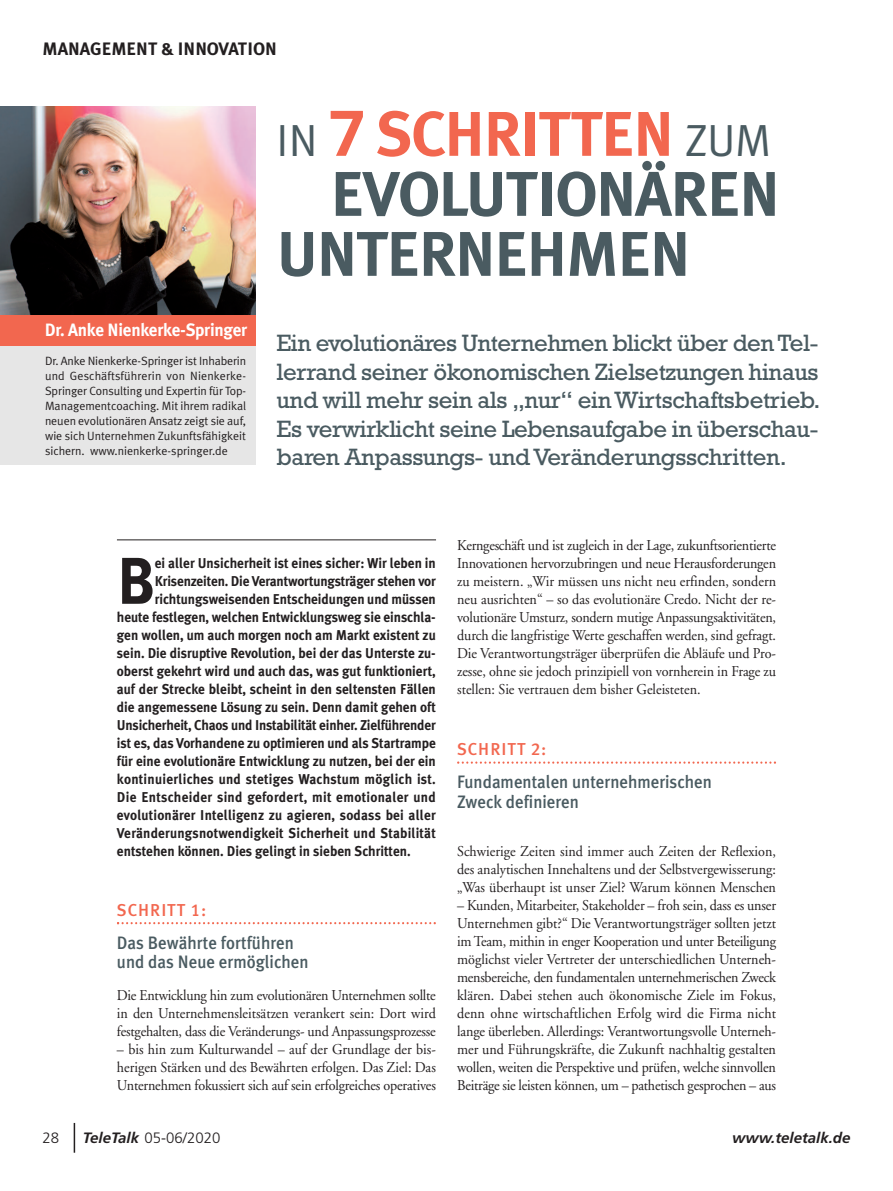
<style>
.page{position:relative;width:893px;height:1191px;background:#fff}
.page>*{position:absolute;margin:0;border:0;box-sizing:border-box;transform-origin:0 0}
.t1{font:700 66px "Meta Plus";color:#231f20;scale:.94 1}
.t2{font:700 63px "Meta Plus";letter-spacing:-.025em;color:#4a5b61}
.t3{font:700 63px "Meta Plus";letter-spacing:-.025em;color:#f2674f}
.t4{font:24px/28.5px "Rockwell";letter-spacing:-.015em;color:#4a5b61;text-align:justify}
.t5{font:500 18px/19.5px "Meta Plus";color:#4a5b61;scale:.94 1}
.t6{font:700 18px "Meta Plus";color:#231f20}
.t7{font:700 17.85px "Meta Plus";letter-spacing:-.015em;color:#fff;scale:.96 1}
.t8{font:17.25px "Meta Plus Medium Caps";letter-spacing:.05em;color:#f2674f}
.t9{font:15px/18px "Adobe Garamond";letter-spacing:-.015em;color:#231f20;text-align:justify;scale:.94 1}
.t10{font:300 15px "Frutiger";color:#231f20}
.t11{font:italic 700 15px "Frutiger";color:#231f20}
.t12{font:700 14.25px "Meta Plus";color:#231f20;scale:.94 1}
.t13{font:700 14.25px "Meta Plus";letter-spacing:.02em;color:#231f20;scale:.94 1}
.t14{font:12px/15px "Meta Plus Normal";color:#231f20;text-align:justify}
.s1{font-family:"Meta Plus Normal";font-weight:400;font-size:45px;color:#4a5b61}
.s2{font-family:"Open Sans"}
.s3{font-weight:700;font-style:italic}
</style>
<div class="page">
<svg style="left:117px;top:922px;width:319px;height:2px"></svg>
<svg style="left:457px;top:761px;width:319px;height:2px"></svg>
<svg style="left:74px;top:1123px;width:1px;height:29px"></svg>
<div style="left:0;top:346px;width:255px;height:119px;background:#e6e6e6"></div>
<div style="left:0;top:314px;width:255px;height:32px;background:#f2674f"></div>
<img style="left:0;top:106px;width:255px;height:208px">
<hr style="left:117px;top:539px;width:319px;height:1px;background:#231f20">
<p class="t6" style="left:43px;top:38px;width:236px">MANAGEMENT &amp; INNOVATION</p>
<p class="t7" style="left:45px;top:319px;width:212px">Dr. Anke Nienkerke-Springer</p>
<p class="t14" style="left:45px;top:353px;width:203px">Dr. Anke Nienkerke-Springer ist Inhaberin und Geschäftsführerin von Nienkerke-Springer Consulting und Expertin für Top-Managementcoaching. Mit ihrem radikal neuen evolutionären Ansatz zeigt sie auf, wie sich Unternehmen Zukunftsfähigkeit sichern. www.nienkerke-springer.de</p>
<h2 class="t3" style="left:276px;top:97px;width:496px"><span class="s1">IN</span> <span class="s2">7</span> SCHRITTEN <span class="s1">ZUM</span></h2>
<h2 class="t2" style="left:330px;top:157px;width:451px">EVOLUTIONÄREN</h2>
<h2 class="t2" style="left:276px;top:217px;width:416px">UNTERNEHMEN</h2>
<p class="t4" style="left:276px;top:331px;width:545px">Ein evolutionäres Unternehmen blickt über den Tel&shy;lerrand seiner ökonomischen Zielsetzungen hinaus und will mehr sein als „nur“ ein Wirtschaftsbetrieb.<br>Es verwirklicht seine Lebensaufgabe in überschau&shy;baren Anpassungs- und Veränderungsschritten.</p>
<h1 class="t1" style="left:117px;top:542px;width:42px">B</h1>
<p class="t12" style="left:155px;top:554px;width:300px">ei aller Unsicherheit ist eines sicher: Wir leben in</p>
<p class="t12" style="left:155px;top:572px;width:300px">Krisenzeiten. Die Verantwortungsträger stehen vor</p>
<p class="t12" style="left:155px;top:590px;width:300px">richtungsweisenden Entscheidungen und müssen</p>
<p class="t12" style="left:117px;top:608px;width:341px">heute festlegen, welchen Entwicklungsweg sie einschla-</p>
<p class="t12" style="left:117px;top:626px;width:341px">gen wollen, um auch morgen noch am Markt existent zu</p>
<p class="t12" style="left:117px;top:644px;width:341px">sein. Die disruptive Revolution, bei der das Unterste zu-</p>
<p class="t12" style="left:117px;top:662px;width:341px">oberst gekehrt wird und auch das, was gut funktioniert,</p>
<p class="t12" style="left:117px;top:680px;width:341px">auf der Strecke bleibt, scheint in den seltensten Fällen</p>
<p class="t12" style="left:117px;top:698px;width:341px">die angemessene Lösung zu sein. Denn damit gehen oft</p>
<p class="t12" style="left:117px;top:716px;width:341px">Unsicherheit, Chaos und Instabilität einher. Zielführender</p>
<p class="t12" style="left:117px;top:734px;width:341px">ist es, das Vorhandene zu optimieren und als Startrampe</p>
<p class="t12" style="left:117px;top:752px;width:341px">für eine evolutionäre Entwicklung zu nutzen, bei der ein</p>
<p class="t13" style="left:117px;top:770px;width:341px">kontinuierliches und stetiges Wachstum möglich ist.</p>
<p class="t13" style="left:117px;top:788px;width:341px">Die Entscheider sind gefordert, mit emotionaler und</p>
<p class="t12" style="left:117px;top:806px;width:341px">evolutionärer Intelligenz zu agieren, sodass bei aller</p>
<p class="t12" style="left:117px;top:824px;width:341px">Veränderungsnotwendigkeit Sicherheit und Stabilität</p>
<p class="t12" style="left:117px;top:842px;width:314px">entstehen können. Dies gelingt in sieben Schritten.</p>
<p class="t8" style="left:117px;top:899px;width:91px">SCHRITT 1:</p>
<p class="t5" style="left:117px;top:933px;width:205px">Das Bewährte fortführen und das Neue ermöglichen</p>
<p class="t9" style="left:117px;top:987px;width:341px">Die Entwicklung hin zum evolutionären Unternehmen sollte in den Unternehmensleitsätzen verankert sein: Dort wird festgehalten, dass die Veränderungs- und Anpassungsprozesse</p>
<p class="t9" style="left:117px;top:1041px;width:341px">– bis hin zum Kulturwandel – auf der Grundlage der bis&shy;herigen Stärken und des Bewährten erfolgen. Das Ziel: Das Unternehmen fokussiert sich auf sein erfolgreiches operatives</p>
<p class="t9" style="left:457px;top:537px;width:341px">Kerngeschäft und ist zugleich in der Lage, zukunftsorientierte Innovationen hervorzubringen und neue Herausforderungen zu meistern. „Wir müssen uns nicht neu erfinden, sondern neu ausrichten“ – so das evolutionäre Credo. Nicht der re&shy;volutionäre Umsturz, sondern mutige Anpassungsaktivitäten, durch die langfristige Werte geschaffen werden, sind gefragt.<br>Die Verantwortungsträger überprüfen die Abläufe und Pro&shy;zesse, ohne sie jedoch prinzipiell von vornherein in Frage zu stellen: Sie vertrauen dem bisher Geleisteten.</p>
<p class="t8" style="left:457px;top:739px;width:91px">SCHRITT 2:</p>
<p class="t5" style="left:457px;top:772px;width:273px">Fundamentalen unternehmerischen<br>Zweck definieren</p>
<p class="t9" style="left:457px;top:843px;width:341px">Schwierige Zeiten sind immer auch Zeiten der Reflexion, des analytischen Innehaltens und der Selbstvergewisserung: „Was überhaupt ist unser Ziel? Warum können Menschen</p>
<p class="t9" style="left:457px;top:897px;width:341px">– Kunden, Mitarbeiter, Stakeholder – froh sein, dass es unser Unternehmen gibt?“ Die Verantwortungsträger sollten jetzt im Team, mithin in enger Kooperation und unter Beteiligung möglichst vieler Vertreter der unterschiedlichen Unterneh&shy;mensbereiche, den fundamentalen unternehmerischen Zweck klären. Dabei stehen auch ökonomische Ziele im Fokus, denn ohne wirtschaftlichen Erfolg wird die Firma nicht lange überleben. Allerdings: Verantwortungsvolle Unterneh - mer und Führungskräfte, die Zukunft nachhaltig gestalten wollen, weiten die Perspektive und prüfen, welche sinnvollen Beiträge sie leisten können, um – pathetisch gesprochen – aus</p>
<p class="t10" style="left:43px;top:1131px;width:18px">28</p>
<p class="t10" style="left:83px;top:1131px;width:139px"><span class="s3">TeleTalk</span> 05-06/2020</p>
<p class="t11" style="left:732px;top:1131px;width:120px">www.teletalk.de</p>
</div>
